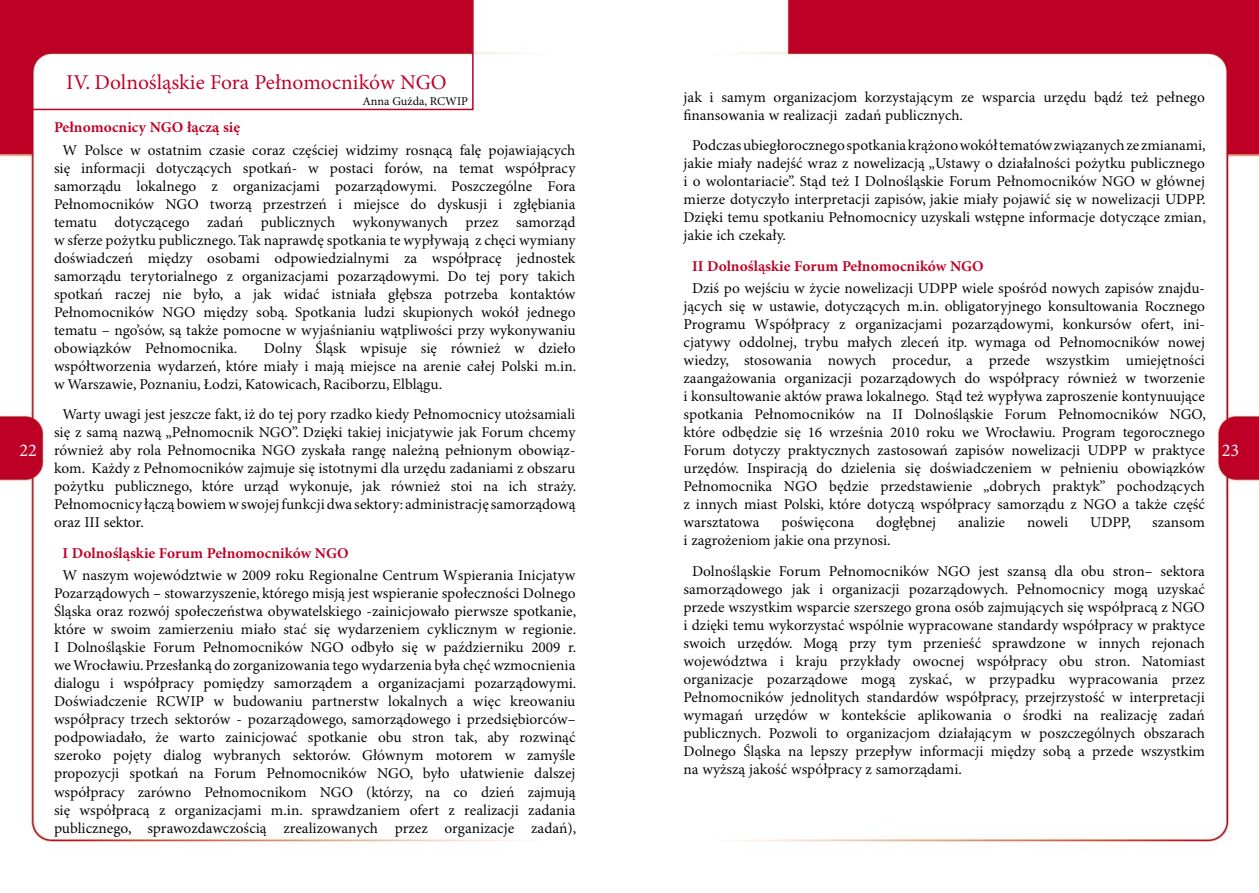
<style>
.page{position:relative;width:1259px;height:893px;background:#fff}
.page>*{position:absolute;margin:0;border:0;box-sizing:border-box;transform-origin:0 0}
.NAGŁÓWEK_LEWY{font:21px "Minion Pro";color:#be0027}
.t1{font:18px "Minion Pro";color:#fff}
.TRESC{font:15px/18px "Minion Pro";color:#000;text-align:justify}
.TRESC-2{font:700 15px "Minion Pro";color:#be0027}
.NAGŁÓWEK_LEWY-2{font:12px "Minion Pro";color:#000}
</style>
<div class="page">
<img style="left:0;top:0;width:1259px;height:844px">
<svg style="left:0;top:0;width:473px;height:110px"></svg>
<p class="NAGŁÓWEK_LEWY" style="left:66px;top:70px;width:382px">IV. Dolnośląskie Fora Pełnomocników NGO</p>
<p class="TRESC-2" style="left:54px;top:119px;width:188px">Pełnomocnicy NGO łączą się</p>
<p class="TRESC" style="left:54px;top:141px;width:523px;text-indent:9px">W Polsce w ostatnim czasie coraz częściej widzimy rosnącą falę pojawiających się informacji dotyczących spotkań- w postaci forów, na temat współpracy samorządu lokalnego z organizacjami pozarządowymi. Poszczególne Fora Pełnomocników NGO tworzą przestrzeń i miejsce do dyskusji i zgłębiania tematu dotyczącego zadań publicznych wykonywanych przez samorząd w sferze pożytku publicznego. Tak naprawdę spotkania te wypływają z chęci wymiany doświadczeń między osobami odpowiedzialnymi za współpracę jednostek samorządu terytorialnego z organizacjami pozarządowymi. Do tej pory takich spotkań raczej nie było, a jak widać istniała głębsza potrzeba kontaktów Pełnomocników NGO między sobą. Spotkania ludzi skupionych wokół jednego tematu – ngo’sów, są także pomocne w wyjaśnianiu wątpliwości przy wykonywaniu obowiązków Pełnomocnika.</p>
<p class="TRESC" style="left:683px;top:88px;width:523px">jak i samym organizacjom korzystającym ze wsparcia urzędu bądź też pełnego finansowania w realizacji zadań publicznych.</p>
<p class="TRESC" style="left:683px;top:137px;width:524px;text-indent:9px">Podczas ubiegłorocznego spotkania krążono wokół tematów związanych ze zmianami, jakie miały nadejść wraz z nowelizacją „Ustawy o działalności pożytku publicznego i o wolontariacie”. Stąd też I Dolnośląskie Forum Pełnomocników NGO w głównej mierze dotyczyło interpretacji zapisów, jakie miały pojawić się w nowelizacji UDPP.<br>Dzięki temu spotkaniu Pełnomocnicy uzyskali wstępne informacje dotyczące zmian, jakie ich czekały.</p>
<p class="TRESC-2" style="left:692px;top:257px;width:293px">II Dolnośląskie Forum Pełnomocników NGO</p>
<p class="TRESC" style="left:683px;top:280px;width:524px;text-indent:9px">Dziś po wejściu w życie nowelizacji UDPP wiele spośród nowych zapisów znajdu&shy;jących się w ustawie, dotyczących m.in. obligatoryjnego konsultowania Rocznego Programu Współpracy z organizacjami pozarządowymi, konkursów ofert, ini&shy;cjatywy oddolnej, trybu małych zleceń itp. wymaga od Pełnomocników nowej wiedzy, stosowania nowych procedur, a przede wszystkim umiejętności zaangażowania organizacji pozarządowych do współpracy również w tworzenie i konsultowanie aktów prawa lokalnego. Stąd też wypływa zaproszenie kontynuujące spotkania Pełnomocników na II Dolnośląskie Forum Pełnomocników NGO, które odbędzie się 16 września 2010 roku we Wrocławiu. Program tegorocznego Forum dotyczy praktycznych zastosowań zapisów nowelizacji UDPP w praktyce urzędów. Inspiracją do dzielenia się doświadczeniem w pełnieniu obowiązków Pełnomocnika NGO będzie przedstawienie „dobrych praktyk” pochodzących z innych miast Polski, które dotyczą współpracy samorządu z NGO a także część warsztatowa</p>
<p class="NAGŁÓWEK_LEWY-2" style="left:362px;top:94px;width:107px">Anna Gużda, RCWIP</p>
<p class="TRESC" style="left:54px;top:339px;width:524px;text-indent:210px">Dolny Śląsk wpisuje się również w dzieło współtworzenia wydarzeń, które miały i mają miejsce na arenie całej Polski m.in. w Warszawie, Poznaniu, Łodzi, Katowicach, Raciborzu, Elblągu.</p>
<p class="TRESC" style="left:54px;top:406px;width:524px;text-indent:9px">Warty uwagi jest jeszcze fakt, iż do tej pory rzadko kiedy Pełnomocnicy utożsamiali się z samą nazwą „Pełnomocnik NGO”. Dzięki takiej inicjatywie jak Forum chcemy również aby rola Pełnomocnika NGO zyskała rangę należną pełnionym obowiąz&shy;kom. Każdy z Pełnomocników zajmuje się istotnymi dla urzędu zadaniami z obszaru pożytku publicznego, które urząd wykonuje, jak również stoi na ich straży.<br>Pełnomocnicy łączą bowiem w swojej funkcji dwa sektory: administrację samorządową oraz III sektor.</p>
<p class="TRESC-2" style="left:63px;top:544px;width:287px">I Dolnośląskie Forum Pełnomocników NGO</p>
<p class="TRESC" style="left:54px;top:567px;width:524px;text-align:center">W naszym województwie w 2009 roku Regionalne Centrum Wspierania Inicjatyw Pozarządowych – stowarzyszenie, którego misją jest wspieranie społeczności Dolnego Śląska oraz rozwój społeczeństwa obywatelskiego -zainicjowało pierwsze spotkanie, które w swoim zamierzeniu miało stać się wydarzeniem cyklicznym w regionie.<br>I Dolnośląskie Forum Pełnomocników NGO odbyło się w październiku 2009 r. we Wrocławiu. Przesłanką do zorganizowania tego wydarzenia była chęć wzmocnienia dialogu i współpracy pomiędzy samorządem a organizacjami pozarządowymi.<br>Doświadczenie RCWIP w budowaniu partnerstw lokalnych a więc kreowaniu współpracy trzech sektorów - pozarządowego, samorządowego i przedsiębiorców– podpowiadało, że warto zainicjować spotkanie obu stron tak, aby rozwinąć szeroko pojęty dialog wybranych sektorów. Głównym motorem w zamyśle propozycji spotkań na Forum Pełnomocników NGO, było ułatwienie dalszej współpracy zarówno Pełnomocnikom NGO (którzy, na co dzień zajmują się współpracą z organizacjami m.in. sprawdzaniem ofert z realizacji zadania publicznego, sprawozdawczością zrealizowanych przez organizacje zadań),</p>
<p class="t1" style="left:19px;top:439px;width:19px">22</p>
<p class="t1" style="left:1221px;top:439px;width:19px">23</p>
<p class="TRESC" style="left:781px;top:514px;width:74px">poświęcona</p>
<p class="TRESC" style="left:876px;top:514px;width:62px">dogłębnej</p>
<p class="TRESC" style="left:958px;top:514px;width:48px">analizie</p>
<p class="TRESC" style="left:1027px;top:514px;width:43px">noweli</p>
<p class="TRESC" style="left:1090px;top:514px;width:42px">UDPP,</p>
<p class="TRESC" style="left:1152px;top:514px;width:54px">szansom</p>
<p class="TRESC" style="left:683px;top:532px;width:209px">i zagrożeniom jakie ona przynosi.</p>
<p class="TRESC" style="left:683px;top:563px;width:523px;text-indent:9px">Dolnośląskie Forum Pełnomocników NGO jest szansą dla obu stron– sektora samorządowego jak i organizacji pozarządowych. Pełnomocnicy mogą uzyskać przede wszystkim wsparcie szerszego grona osób zajmujących się współpracą z NGO i dzięki temu wykorzystać wspólnie wypracowane standardy współpracy w praktyce swoich urzędów. Mogą przy tym przenieść sprawdzone w innych rejonach województwa i kraju przykłady owocnej współpracy obu stron. Natomiast organizacje pozarządowe mogą zyskać, w przypadku wypracowania przez Pełnomocników jednolitych standardów współpracy, przejrzystość w interpretacji wymagań urzędów w kontekście aplikowania o środki na realizację zadań publicznych. Pozwoli to organizacjom działającym w poszczególnych obszarach Dolnego Śląska na lepszy przepływ informacji między sobą a przede wszystkim na wyższą jakość współpracy z samorządami.</p>
</div>
